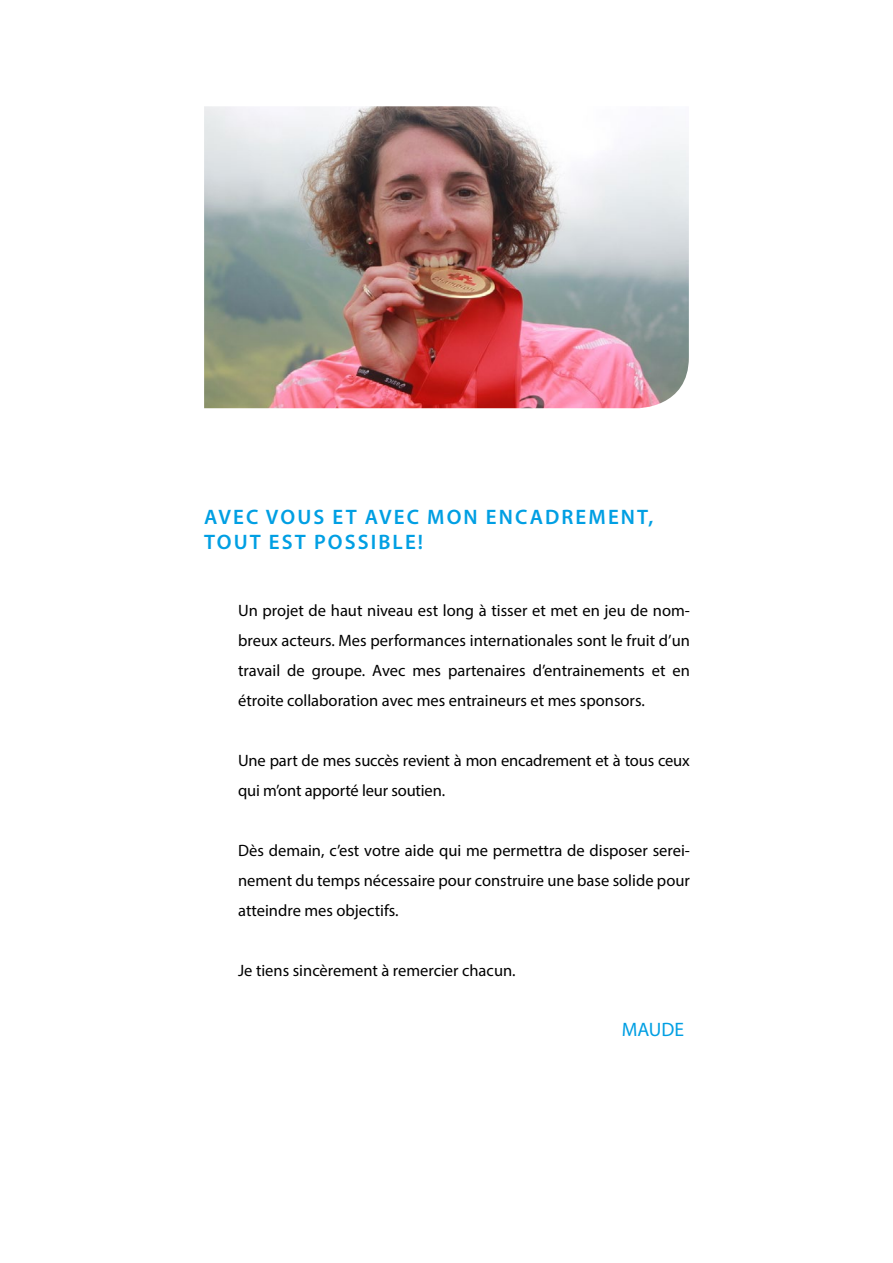
<style>
.page{position:relative;width:893px;height:1263px;background:#fff}
.page>*{position:absolute;margin:0;border:0;box-sizing:border-box;transform-origin:0 0}
.t1{font:600 21px/25.2px "Myriad Pro";letter-spacing:.1em;color:#009fe3}
.t2{font:19.5px "Myriad Pro";letter-spacing:-.005em;color:#009fe3}
.t3{font:16.5px/30px "Myriad Pro";color:#000;text-align:justify}
</style>
<div class="page">
<img style="left:204px;top:106px;width:485px;height:302px">
<p class="t1" style="left:204px;top:503px;width:451px">AVEC VOUS ET AVEC MON ENCADREMENT,<br>TOUT EST POSSIBLE!</p>
<p class="t3" style="left:238px;top:595px;width:453px">Un projet de haut niveau est long à tisser et met en jeu de nom&shy;breux acteurs. Mes performances internationales sont le fruit d’un travail de groupe. Avec mes partenaires d’entrainements et en étroite collaboration avec mes entraineurs et mes sponsors.</p>
<p class="t3" style="left:238px;top:745px;width:453px">Une part de mes succès revient à mon encadrement et à tous ceux qui m’ont apporté leur soutien.</p>
<p class="t3" style="left:238px;top:835px;width:453px">Dès demain, c’est votre aide qui me permettra de disposer serei&shy;nement du temps nécessaire pour construire une base solide pour atteindre mes objectifs.</p>
<p class="t3" style="left:238px;top:955px;width:279px">Je tiens sincèrement à remercier chacun.</p>
<p class="t2" style="left:622px;top:1017px;width:64px">MAUDE</p>
</div>
